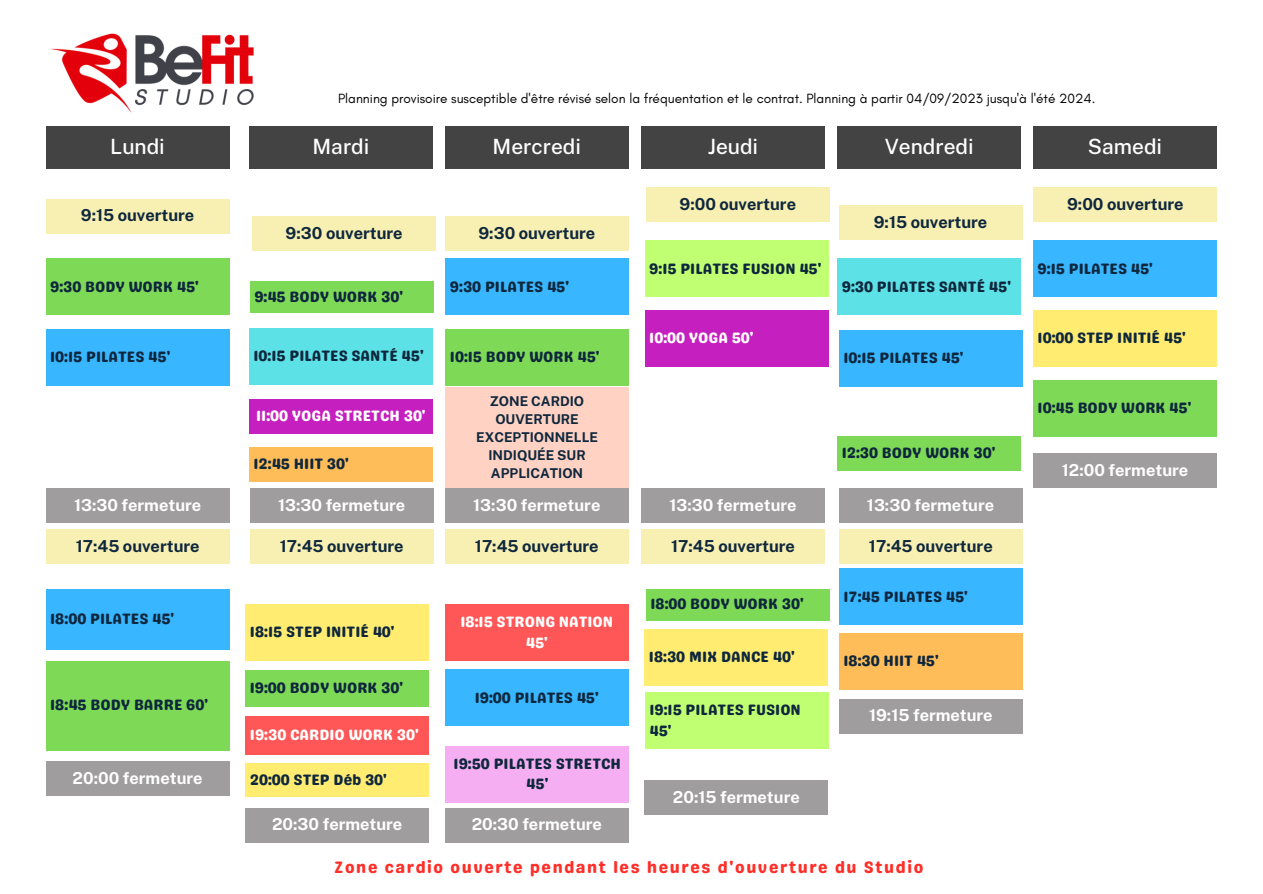
<style>
.page{position:relative;width:1263px;height:894px;background:#fff}
.page>*{position:absolute;margin:0;border:0;box-sizing:border-box;transform-origin:0 0}
.t1{font:500 21px "Public Sans";color:#fff}
.t2{font:700 16.5px "Public Sans";color:#fff}
.t3{font:700 16.5px "Public Sans";color:#0e273d}
.t4{font:16.5px "Genty Sans";letter-spacing:.1em;color:#ff2e28}
.t5{font:15px/20.2px "Genty Sans";color:#0e273d}
.t6{font:15px/20.2px "Genty Sans";color:#fff;text-align:center}
.t7{font:13.65px "Glacial Indifference";color:#000}
.t8{font:700 13.5px/18px "Public Sans";color:#0e273d;text-align:center}
</style>
<div class="page">
<div style="left:249px;top:126px;width:184px;height:43px;background:#444343"></div>
<div style="left:445px;top:126px;width:184px;height:43px;background:#444343"></div>
<div style="left:641px;top:126px;width:184px;height:43px;background:#444343"></div>
<div style="left:837px;top:126px;width:184px;height:43px;background:#444343"></div>
<div style="left:250px;top:281px;width:184px;height:32px;background:#7ed957"></div>
<div style="left:445px;top:386px;width:184px;height:102px;background:#ffd2c3"></div>
<div style="left:645px;top:241px;width:183px;height:56px;background:#c1ff72"></div>
<div style="left:837px;top:259px;width:184px;height:56px;background:#5ce1e6"></div>
<div style="left:1033px;top:241px;width:184px;height:56px;background:#38b6ff"></div>
<div style="left:249px;top:328px;width:184px;height:56px;background:#5ce1e6"></div>
<div style="left:839px;top:330px;width:184px;height:56px;background:#38b6ff"></div>
<div style="left:1033px;top:310px;width:184px;height:56px;background:#ffec70"></div>
<div style="left:249px;top:399px;width:184px;height:35px;background:#c61fc0"></div>
<div style="left:1033px;top:380px;width:184px;height:56px;background:#7ed957"></div>
<div style="left:249px;top:447px;width:184px;height:35px;background:#ffbd59"></div>
<div style="left:245px;top:604px;width:184px;height:56px;background:#ffec70"></div>
<div style="left:445px;top:604px;width:184px;height:56px;background:#ff5757"></div>
<div style="left:646px;top:589px;width:184px;height:31px;background:#7ed957"></div>
<div style="left:839px;top:568px;width:184px;height:57px;background:#38b6ff"></div>
<div style="left:245px;top:670px;width:184px;height:37px;background:#7ed957"></div>
<div style="left:445px;top:669px;width:184px;height:56px;background:#38b6ff"></div>
<div style="left:644px;top:629px;width:184px;height:56px;background:#ffec70"></div>
<div style="left:839px;top:633px;width:184px;height:56px;background:#ffbd59"></div>
<div style="left:245px;top:716px;width:184px;height:38px;background:#ff5757"></div>
<div style="left:645px;top:692px;width:184px;height:56px;background:#c1ff72"></div>
<div style="left:1033px;top:126px;width:184px;height:43px;background:#444343"></div>
<div style="left:46px;top:126px;width:183px;height:43px;background:#444343"></div>
<div style="left:46px;top:259px;width:183px;height:56px;background:#7ed957"></div>
<div style="left:46px;top:589px;width:183px;height:60px;background:#38b6ff"></div>
<div style="left:46px;top:660px;width:183px;height:90px;background:#7ed957"></div>
<div style="left:46px;top:329px;width:183px;height:56px;background:#38b6ff"></div>
<div style="left:837px;top:436px;width:184px;height:35px;background:#7ed957"></div>
<div style="left:245px;top:807px;width:184px;height:35px;background:#9f9d9d"></div>
<div style="left:245px;top:763px;width:184px;height:33px;background:#ffec70"></div>
<div style="left:445px;top:746px;width:184px;height:56px;background:#f6aef3"></div>
<div style="left:645px;top:310px;width:183px;height:56px;background:#c61fc0"></div>
<div style="left:46px;top:761px;width:183px;height:35px;background:#9f9d9d"></div>
<div style="left:445px;top:807px;width:184px;height:35px;background:#9f9d9d"></div>
<div style="left:644px;top:779px;width:184px;height:35px;background:#9f9d9d"></div>
<div style="left:839px;top:698px;width:184px;height:35px;background:#9f9d9d"></div>
<div style="left:46px;top:198px;width:183px;height:35px;background:#f8efb2"></div>
<div style="left:252px;top:216px;width:184px;height:35px;background:#f8efb2"></div>
<div style="left:646px;top:187px;width:184px;height:35px;background:#f8efb2"></div>
<div style="left:839px;top:205px;width:183px;height:35px;background:#f8efb2"></div>
<div style="left:1033px;top:187px;width:184px;height:35px;background:#f8efb2"></div>
<div style="left:641px;top:488px;width:184px;height:35px;background:#9f9d9d"></div>
<div style="left:250px;top:488px;width:184px;height:35px;background:#9f9d9d"></div>
<div style="left:839px;top:488px;width:183px;height:35px;background:#9f9d9d"></div>
<div style="left:1033px;top:453px;width:184px;height:35px;background:#9f9d9d"></div>
<div style="left:46px;top:529px;width:183px;height:34px;background:#f8efb2"></div>
<div style="left:46px;top:488px;width:183px;height:35px;background:#9f9d9d"></div>
<div style="left:250px;top:529px;width:184px;height:34px;background:#f8efb2"></div>
<div style="left:445px;top:529px;width:184px;height:34px;background:#f8efb2"></div>
<div style="left:641px;top:529px;width:184px;height:34px;background:#f8efb2"></div>
<div style="left:839px;top:529px;width:184px;height:34px;background:#f8efb2"></div>
<img style="left:50px;top:33px;width:204px;height:80px">
<div style="left:445px;top:259px;width:184px;height:56px;background:#38b6ff"></div>
<div style="left:445px;top:329px;width:184px;height:56px;background:#7ed957"></div>
<div style="left:445px;top:488px;width:184px;height:35px;background:#9f9d9d"></div>
<div style="left:445px;top:216px;width:184px;height:35px;background:#f8efb2"></div>
<p class="t7" style="left:338px;top:90px;width:759px">Planning provisoire susceptible d'être révisé selon la fréquentation et le contrat. Planning à partir 04/09/2023 jusqu'à l'été 2024.</p>
<h1 class="t1" style="left:110px;top:134px;width:56px">Lundi</h1>
<h1 class="t1" style="left:1088px;top:134px;width:76px">Samedi</h1>
<h1 class="t1" style="left:312px;top:134px;width:59px">Mardi</h1>
<h1 class="t1" style="left:493px;top:134px;width:90px">Mercredi</h1>
<h1 class="t1" style="left:708px;top:134px;width:52px">Jeudi</h1>
<h1 class="t1" style="left:885px;top:134px;width:91px">Vendredi</h1>
<p class="t3" style="left:81px;top:205px;width:115px">9:15 ouverture</p>
<p class="t3" style="left:286px;top:223px;width:118px">9:30 ouverture</p>
<p class="t3" style="left:478px;top:223px;width:118px">9:30 ouverture</p>
<p class="t3" style="left:679px;top:194px;width:118px">9:00 ouverture</p>
<p class="t3" style="left:874px;top:212px;width:115px">9:15 ouverture</p>
<p class="t3" style="left:1067px;top:194px;width:118px">9:00 ouverture</p>
<p class="t5" style="left:649px;top:258px;width:174px">9:15 PILATES FUSION 45'</p>
<p class="t5" style="left:1038px;top:258px;width:117px">9:15 PILATES 45'</p>
<p class="t5" style="left:50px;top:276px;width:150px">9:30 BODY WORK 45'</p>
<p class="t5" style="left:254px;top:286px;width:150px">9:45 BODY WORK 30'</p>
<p class="t5" style="left:450px;top:276px;width:121px">9:30 PILATES 45'</p>
<p class="t5" style="left:842px;top:276px;width:171px">9:30 PILATES SANTÉ 45'</p>
<p class="t6" style="left:649px;top:328px;width:106px">10:00 YOGA 50'</p>
<p class="t5" style="left:1038px;top:328px;width:150px">10:00 STEP INITIÉ 45'</p>
<p class="t5" style="left:50px;top:346px;width:122px">10:15 PILATES 45'</p>
<p class="t5" style="left:254px;top:345px;width:172px">10:15 PILATES SANTÉ 45'</p>
<p class="t5" style="left:843px;top:348px;width:122px">10:15 PILATES 45'</p>
<p class="t5" style="left:450px;top:346px;width:151px">10:15 BODY WORK 45'</p>
<p class="t6" style="left:256px;top:405px;width:171px">11:00 YOGA STRETCH 30'</p>
<p class="t5" style="left:254px;top:453px;width:97px">12:45 HIIT 30'</p>
<p class="t8" style="left:476px;top:391px;width:123px">ZONE CARDIO<br>OUVERTURE<br>EXCEPTIONNELLE<br>INDIQUÉE SUR<br>APPLICATION</p>
<p class="t5" style="left:842px;top:442px;width:155px">12:30 BODY WORK 30'</p>
<p class="t5" style="left:1038px;top:397px;width:155px">10:45 BODY WORK 45'</p>
<p class="t2" style="left:1062px;top:460px;width:128px">12:00 fermeture</p>
<p class="t2" style="left:74px;top:495px;width:129px">13:30 fermeture</p>
<p class="t2" style="left:278px;top:495px;width:129px">13:30 fermeture</p>
<p class="t2" style="left:669px;top:495px;width:129px">13:30 fermeture</p>
<p class="t2" style="left:867px;top:495px;width:129px">13:30 fermeture</p>
<p class="t2" style="left:473px;top:495px;width:129px">13:30 fermeture</p>
<p class="t3" style="left:76px;top:535px;width:125px">17:45 ouverture</p>
<p class="t3" style="left:280px;top:535px;width:125px">17:45 ouverture</p>
<p class="t3" style="left:475px;top:535px;width:125px">17:45 ouverture</p>
<p class="t3" style="left:671px;top:535px;width:125px">17:45 ouverture</p>
<p class="t3" style="left:869px;top:535px;width:125px">17:45 ouverture</p>
<p class="t5" style="left:650px;top:593px;width:155px">18:00 BODY WORK 30'</p>
<p class="t5" style="left:843px;top:586px;width:126px">17:45 PILATES 45'</p>
<p class="t5" style="left:50px;top:608px;width:126px">18:00 PILATES 45'</p>
<p class="t5" style="left:250px;top:622px;width:146px">18:15 STEP INITIÉ 40'</p>
<p class="t6" style="left:460px;top:611px;width:154px">18:15 STRONG NATION<br>45'</p>
<p class="t5" style="left:649px;top:646px;width:147px">18:30 MIX DANCE 40'</p>
<p class="t5" style="left:843px;top:650px;width:97px">18:30 HIIT 45'</p>
<p class="t5" style="left:50px;top:694px;width:159px">18:45 BODY BARRE 60'</p>
<p class="t5" style="left:250px;top:677px;width:155px">19:00 BODY WORK 30'</p>
<p class="t6" style="left:250px;top:724px;width:170px">19:30 CARDIO WORK 30'</p>
<p class="t5" style="left:475px;top:687px;width:126px">19:00 PILATES 45'</p>
<p class="t5" style="left:649px;top:699px;width:153px">19:15 PILATES FUSION<br>45'</p>
<p class="t2" style="left:869px;top:705px;width:125px">19:15 fermeture</p>
<p class="t2" style="left:73px;top:768px;width:131px">20:00 fermeture</p>
<p class="t5" style="left:250px;top:769px;width:139px">20:00 STEP Déb 30'</p>
<p class="t5" style="left:454px;top:753px;width:169px;text-align:center">19:50 PILATES STRETCH<br>45'</p>
<p class="t2" style="left:673px;top:786px;width:128px">20:15 fermeture</p>
<p class="t2" style="left:272px;top:814px;width:132px">20:30 fermeture</p>
<p class="t2" style="left:472px;top:814px;width:132px">20:30 fermeture</p>
<h3 class="t4" style="left:334px;top:857px;width:591px">Zone cardio ouverte pendant les heures d'ouverture du Studio</h3>
</div>
